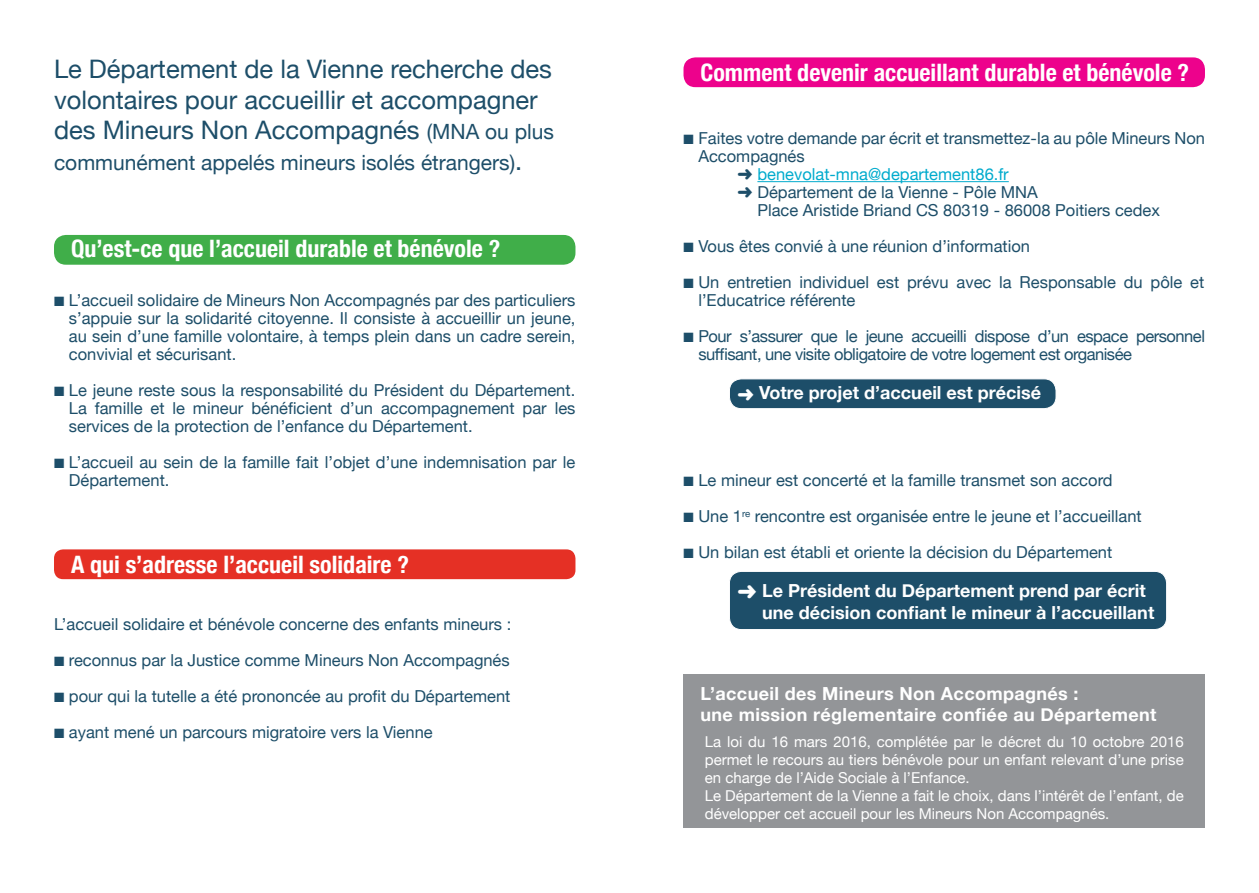
<style>
.page{position:relative;width:1259px;height:893px;background:#fff}
.page>*{position:absolute;margin:0;border:0;box-sizing:border-box;transform-origin:0 0}
.t1{font:25.5px/30.6px "Helvetica Neue";color:#1d4e69}
.t2{font:700 condensed 24px "Helvetica Neue";color:#fff}
.t3{font:21px "Helvetica Neue";color:#1d4e69}
.t4{font:700 18px/21.6px "Helvetica Neue";color:#fff}
.t5{font:700 18px "Helvetica Neue";letter-spacing:.02em;color:#fff}
.t6{font:16.5px/18px "Helvetica Neue";color:#1d4e69}
.t7{font:16.5px/18px "Helvetica Neue";letter-spacing:-.03em;color:#1d4e69}
.t8{font:16.5px "Helvetica Neue";color:#00abcd}
.t9{font:15px/18px "Helvetica Neue";color:#fff;text-align:justify}
.s1{font-size:21px}
.s2{font-size:25.5px}
.s3{color:#1d4e69}
</style>
<div class="page">
<div style="left:729px;top:571px;width:437px;height:58px;background:#1d4e69;border-radius:12px"></div>
<div style="left:729px;top:571px;width:438px;height:59px;border:1px solid #fff;border-radius:12px"></div>
<div style="left:729px;top:379px;width:327px;height:30px;background:#1d4e69;border-radius:12px"></div>
<div style="left:729px;top:378px;width:327px;height:31px;border:1px solid #fff;border-radius:12px"></div>
<div style="left:683px;top:674px;width:522px;height:153px;background:#939598"></div>
<div style="left:683px;top:57px;width:522px;height:30px;background:#ed028c;border-radius:12px"></div>
<div style="left:54px;top:549px;width:521px;height:30px;background:#e53025;border-radius:9px"></div>
<div style="left:54px;top:235px;width:521px;height:30px;background:#40ae49;border-radius:12px"></div>
<hr style="left:757px;top:181px;width:251px;height:1px;background:#00abcd">
<p class="t1" style="left:54px;top:55px;width:501px">Le Département de la Vienne recherche des volontaires pour accueillir et accompagner des Mineurs Non Accompagnés <span class="s1">(MNA ou plus</span></p>
<p class="t3" style="left:54px;top:147px;width:470px">communément appelés mineurs isolés étrangers)<span class="s2">.</span></p>
<p class="t2" style="left:71px;top:229px;width:431px">Qu’est-ce que l’accueil durable et bénévole ?</p>
<p class="t6" style="left:69px;top:292px;width:508px;text-align:justify;text-indent:-15px">■ L’accueil solidaire de Mineurs Non Accompagnés par des particuliers s’appuie sur la solidarité citoyenne. Il consiste à accueillir un jeune, au sein d’une famille volontaire, à temps plein dans un cadre serein, convivial et sécurisant.</p>
<p class="t6" style="left:69px;top:382px;width:508px;text-align:justify;text-indent:-15px">■ Le jeune reste sous la responsabilité du Président du Département.<br>La famille et le mineur bénéficient d’un accompagnement par les services de la protection de l’enfance du Département.</p>
<p class="t6" style="left:69px;top:454px;width:508px;text-indent:-15px">■ L’accueil au sein de la famille fait l’objet d’une indemnisation par le<br>Département.</p>
<p class="t2" style="left:71px;top:545px;width:339px">A qui s’adresse l’accueil solidaire ?</p>
<p class="t6" style="left:54px;top:616px;width:459px">L’accueil solidaire et bénévole concerne des enfants mineurs :</p>
<p class="t6" style="left:54px;top:652px;width:457px">■ reconnus par la Justice comme Mineurs Non Accompagnés</p>
<p class="t6" style="left:54px;top:688px;width:458px">■ pour qui la tutelle a été prononcée au profit du Département</p>
<p class="t6" style="left:54px;top:724px;width:380px">■ ayant mené un parcours migratoire vers la Vienne</p>
<p class="t2" style="left:700px;top:52px;width:490px">Comment devenir accueillant durable et bénévole ?</p>
<p class="t6" style="left:698px;top:130px;width:508px;text-indent:-15px">■ Faites votre demande par écrit et transmettez-la au pôle Mineurs Non<br>Accompagnés</p>
<p class="t8" style="left:737px;top:162px;width:273px"><span class="s3">➜</span> benevolat-mna@departement86.fr</p>
<p class="t6" style="left:757px;top:184px;width:404px;text-indent:-20px">➜ Département de la Vienne - Pôle MNA<br>Place Aristide Briand CS 80319 - 86008 Poitiers cedex</p>
<p class="t6" style="left:683px;top:238px;width:348px">■ Vous êtes convié à une réunion d’information</p>
<p class="t6" style="left:698px;top:274px;width:507px;text-indent:-15px">■ Un entretien individuel est prévu avec la Responsable du pôle et l’Educatrice référente</p>
<p class="t7" style="left:698px;top:328px;width:508px;text-indent:-15px">■ Pour s’assurer que le jeune accueilli dispose d’un espace personnel suffisant, une visite obligatoire de votre logement est organisée</p>
<p class="t4" style="left:737px;top:382px;width:305px">➜ Votre projet d’accueil est précisé</p>
<p class="t6" style="left:683px;top:472px;width:430px">■ Le mineur est concerté et la famille transmet son accord</p>
<p class="t6" style="left:683px;top:508px;width:460px">■ Une 1<sup>re</sup> rencontre est organisée entre le jeune et l’accueillant</p>
<p class="t6" style="left:683px;top:544px;width:430px">■ Un bilan est établi et oriente la décision du Département</p>
<p class="t4" style="left:762px;top:580px;width:394px;text-indent:-24px">➜ Le Président du Département prend par écrit une décision confiant le mineur à l’accueillant</p>
<p class="t5" style="left:700px;top:680px;width:379px">L’accueil des Mineurs Non Accompagnés :</p>
<p class="t5" style="left:700px;top:701px;width:457px">une mission réglementaire confiée au Département</p>
<p class="t9" style="left:705px;top:733px;width:480px">La loi du 16 mars 2016, complétée par le décret du 10 octobre 2016 permet le recours au tiers bénévole pour un enfant relevant d’une prise en charge de l’Aide Sociale à l’Enfance.</p>
<p class="t9" style="left:705px;top:787px;width:480px">Le Département de la Vienne a fait le choix, dans l’intérêt de l’enfant, de développer cet accueil pour les Mineurs Non Accompagnés.</p>
</div>
